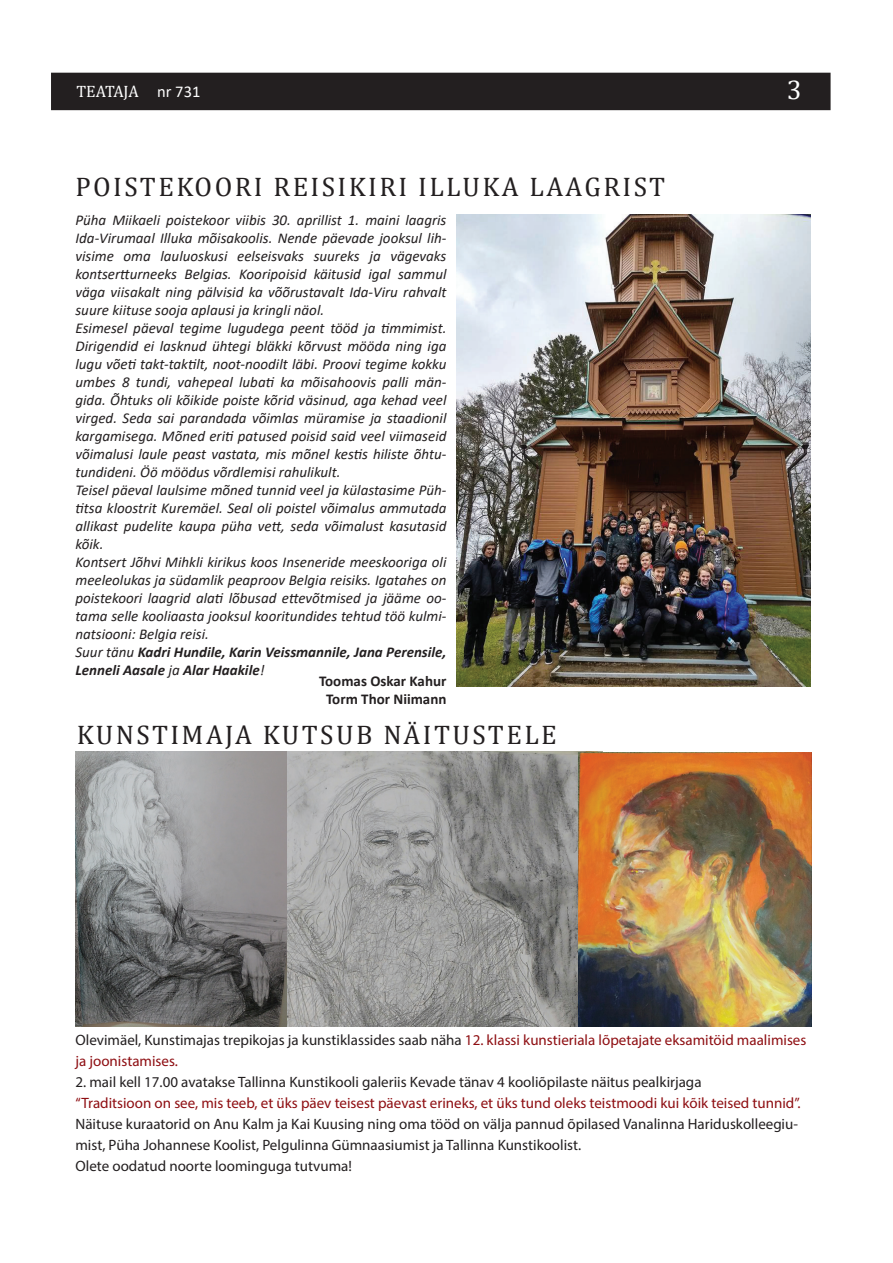
<style>
.page{position:relative;width:893px;height:1263px;background:#fff}
.page>*{position:absolute;margin:0;border:0;box-sizing:border-box;transform-origin:0 0}
.t1{font:27px "Cambria";letter-spacing:.09em;color:#231f20}
.t2{font:27px "Cambria";color:#fff}
.t3{font:16.5px "Cambria";letter-spacing:-.015em;color:#fff}
.t4{font:italic 15px/18px "Calibri";color:#231f20;text-align:justify}
.t5{font:15px/21px "Myriad Pro";color:#231f20}
.t6{font:15px/21px "Myriad Pro";color:#8e0e12}
.t7{font:italic 700 15px/18px "Calibri";color:#231f20}
.t8{font:700 15px "Calibri";color:#231f20}
.s1{font-family:"Calibri"}
.s2{font-weight:400}
.s3{color:#231f20}
</style>
<div class="page">
<div style="left:51px;top:73px;width:780px;height:37px;background:#231f20"></div>
<img style="left:456px;top:214px;width:354px;height:473px">
<img style="left:219px;top:751px;width:384px;height:275px">
<img style="left:75px;top:752px;width:211px;height:274px">
<img style="left:579px;top:752px;width:233px;height:274px">
<p class="t3" style="left:77px;top:82px;width:125px">TEATAJA <span class="s1">nr 731</span></p>
<p class="t2" style="left:787px;top:74px;width:16px">3</p>
<p class="t1" style="left:75px;top:171px;width:591px">POISTEKOORI REISIKIRI ILLUKA LAAGRIST</p>
<p class="t4" style="left:75px;top:210px;width:372px">Püha Miikaeli poistekoor viibis 30. aprillist 1. maini laagris Ida-Virumaal Illuka mõisakoolis. Nende päevade jooksul lih&shy;visime oma lauluoskusi eelseisvaks suureks ja vägevaks kontsertturneeks Belgias. Kooripoisid käitusid igal sammul väga viisakalt ning pälvisid ka võõrustavalt Ida-Viru rahvalt suure kiituse sooja aplausi ja kringli näol.</p>
<p class="t4" style="left:75px;top:318px;width:372px">Esimesel päeval tegime lugudega peent tööd ja timmimist.<br>Dirigendid ei lasknud ühtegi bläkki kõrvust mööda ning iga lugu võeti takt-taktilt, noot-noodilt läbi. Proovi tegime kokku umbes 8 tundi, vahepeal lubati ka mõisahoovis palli män&shy;gida. Õhtuks oli kõikide poiste kõrid väsinud, aga kehad veel virged. Seda sai parandada võimlas müramise ja staadionil kargamisega. Mõned eriti patused poisid said veel viimaseid võimalusi laule peast vastata, mis mõnel kestis hiliste õhtu&shy;tundideni. Öö möödus võrdlemisi rahulikult.</p>
<p class="t4" style="left:75px;top:480px;width:372px">Teisel päeval laulsime mõned tunnid veel ja külastasime Püh&shy;titsa kloostrit Kuremäel. Seal oli poistel võimalus ammutada allikast pudelite kaupa püha vett, seda võimalust kasutasid kõik.</p>
<p class="t4" style="left:75px;top:552px;width:372px">Kontsert Jõhvi Mihkli kirikus koos Inseneride meeskooriga oli meeleolukas ja südamlik peaproov Belgia reisiks. Igatahes on poistekoori laagrid alati lõbusad ettevõtmised ja jääme oo&shy;tama selle kooliaasta jooksul kooritundides tehtud töö kulmi&shy;natsiooni: Belgia reisi.</p>
<p class="t7" style="left:75px;top:642px;width:372px"><span class="s2">Suur tänu</span> Kadri Hundile, Karin Veissmannile, Jana Perensile,<br>Lenneli Aasale <span class="s2">ja</span> Alar Haakile<span class="s2">!</span></p>
<p class="t8" style="left:319px;top:670px;width:129px">Toomas Oskar Kahur</p>
<p class="t8" style="left:326px;top:688px;width:122px">Torm Thor Niimann</p>
<p class="t1" style="left:77px;top:719px;width:481px">KUNSTIMAJA KUTSUB NÄITUSTELE</p>
<p class="t6" style="left:75px;top:1029px;width:732px"><span class="s3">Olevimäel, Kunstimajas trepikojas ja kunstiklassides saab näha</span> 12. klassi kunstieriala lõpetajate eksamitöid maalimises ja joonistamises.</p>
<p class="t5" style="left:75px;top:1071px;width:628px">2. mail kell 17.00 avatakse Tallinna Kunstikooli galeriis Kevade tänav 4 kooliõpilaste näitus pealkirjaga</p>
<p class="t6" style="left:75px;top:1092px;width:727px">“Traditsioon on see, mis teeb, et üks päev teisest päevast erineks, et üks tund oleks teistmoodi kui kõik teised tunnid”.</p>
<p class="t5" style="left:75px;top:1113px;width:724px">Näituse kuraatorid on Anu Kalm ja Kai Kuusing ning oma tööd on välja pannud õpilased Vanalinna Hariduskolleegiu&shy;mist, Püha Johannese Koolist, Pelgulinna Gümnaasiumist ja Tallinna Kunstikoolist.</p>
<p class="t5" style="left:75px;top:1155px;width:278px">Olete oodatud noorte loominguga tutvuma!</p>
</div>
